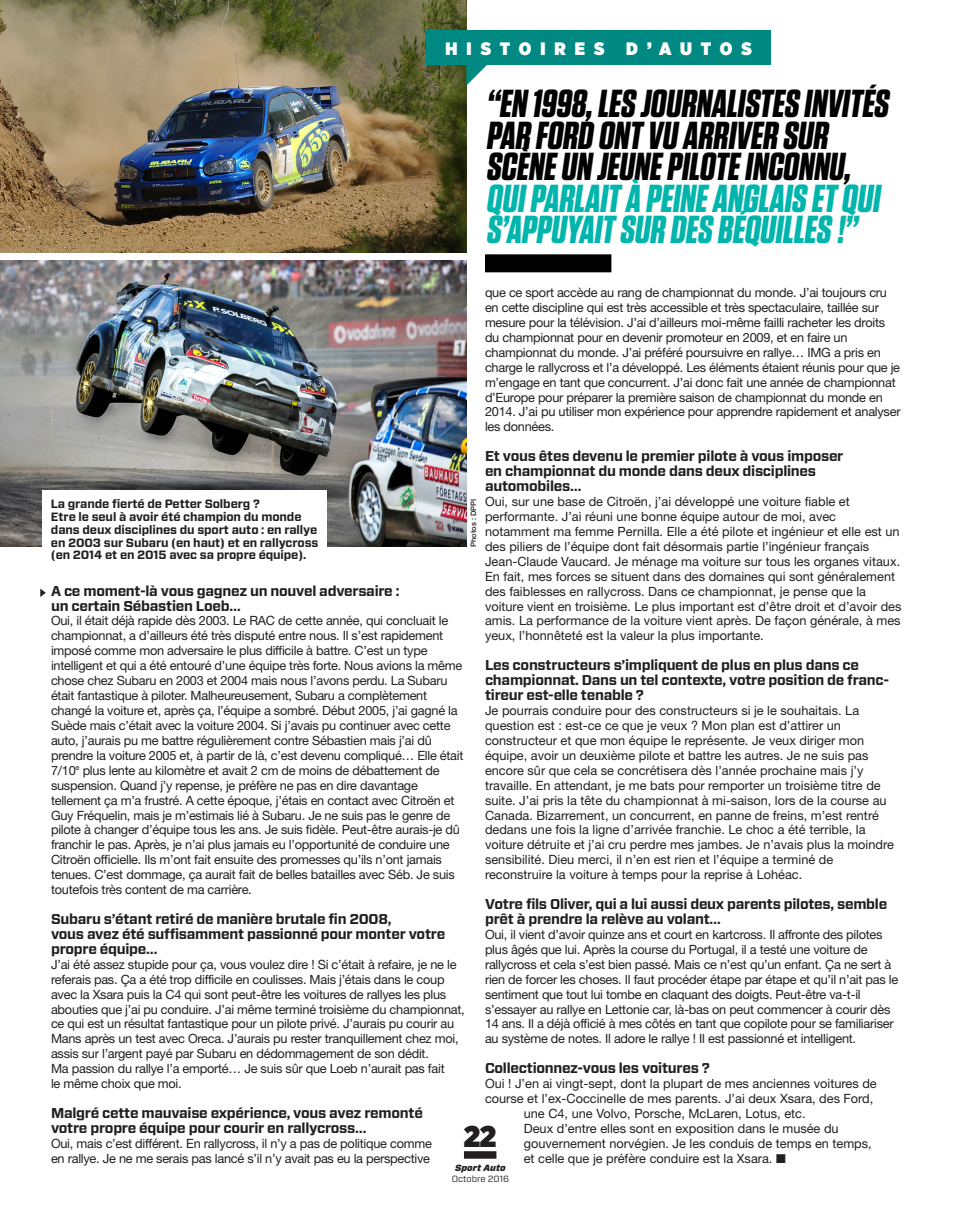
<style>
.page{position:relative;width:957px;height:1212px;background:#fff}
.page>*{position:absolute;margin:0;border:0;box-sizing:border-box;transform-origin:0 0}
.Citation_Histoires{font:700 39px/31.5px "Tungsten";color:#000}
.t1{font:900 30px "Gotham Narrow";color:#231f20}
.t2{font:900 18px "Gotham Narrow";letter-spacing:.5em;color:#fff}
.Questions_Histoires{font:700 14.25px/14.9px "Forza";letter-spacing:-.02em;color:#231f20}
.Texte_courant__Drape{font:12.75px/15px "Helvetica Neue LT Std";letter-spacing:-.02em;color:#231f20}
.Texte_courant__Drape-2{font:12.75px/14.9px "Helvetica Neue LT Std";color:#231f20}
.Legende{font:700 12px/12.8px "Forza";letter-spacing:-.01em;color:#231f20}
.t3{font:9px "Forza";color:#231f20}
.t4{font:italic 900 9px "Forza";color:#231f20}
.t5{font:500 7.5px "Helvetica Neue LT Std";color:#231f20}
.s1{color:#00b5ac}
</style>
<div class="page">
<img style="left:0;top:0;width:466px;height:252px">
<img style="left:0;top:260px;width:466px;height:287px">
<div style="left:485px;top:254px;width:126px;height:18px;background:#000"></div>
<svg style="left:466px;top:65px;width:21px;height:21px"></svg>
<div style="left:426px;top:31px;width:345px;height:34px;background:#008982"></div>
<svg style="left:40px;top:588px;width:6px;height:9px"></svg>
<div style="left:42px;top:490px;width:285px;height:79px;background:#fff"></div>
<div style="left:464px;top:1151px;width:32px;height:8px;background:#231f20"></div>
<p class="t2" style="left:445px;top:36px;width:308px">HISTOIRES D’AUTOS</p>
<p class="Citation_Histoires" style="left:486px;top:89px;width:409px">‘‘EN 1998,LES JOURNALISTES INVITÉS<br>PAR FORD ONT VU ARRIVER SUR<br>SCÈNE UN JEUNE PILOTE INCONNU,<br><span class="s1">QUIPARLAIT À PEINE ANGLAIS ET QUI<br>S’APPUYAIT SUR DES BÉQUILLES !’’</span></p>
<p class="Texte_courant__Drape" style="left:485px;top:285px;width:417px">que ce sport accède au rang de championnat du monde. J’ai toujours cru en cette discipline qui est très accessible et très spectaculaire, taillée sur mesure pour la télévision. J’ai d’ailleurs moi-même failli racheter les droits du championnat pour en devenir promoteur en 2009, et en faire un championnat du monde. J’ai préféré poursuivre en rallye… IMG a pris en charge le rallycross et l’a développé. Les éléments étaient réunis pour que je m’engage en tant que concurrent. J’ai donc fait une année de championnat d’Europe pour préparer la première saison de championnat du monde en 2014. J’ai pu utiliser mon expérience pour apprendre rapidement et analyser les données.</p>
<p class="Questions_Histoires" style="left:485px;top:449px;width:360px">Et vous êtes devenu le premier pilote à vous imposer en championnat du monde dans deux disciplines automobiles…</p>
<p class="Texte_courant__Drape-2" style="left:485px;top:494px;width:418px">Oui, sur une base de Citroën, j’ai développé une voiture fiable et performante. J’ai réuni une bonne équipe autour de moi, avec notamment ma femme Pernilla. Elle a été pilote et ingénieur et elle est un des piliers de l’équipe dont fait désormais partie l’ingénieur français Jean-Claude Vaucard. Je ménage ma voiture sur tous les organes vitaux.<br>En fait, mes forces se situent dans des domaines qui sont généralement des faiblesses en rallycross. Dans ce championnat, je pense que la voiture vient en troisième. Le plus important est d’être droit et d’avoir des amis. La performance de la voiture vient après. De façon générale, à mes yeux, l’honnêteté est la valeur la plus importante.</p>
<p class="Questions_Histoires" style="left:485px;top:658px;width:406px">Les constructeurs s’impliquent de plus en plus dans ce championnat. Dans un tel contexte, votre position de franc&shy;tireur est-elle tenable ?</p>
<p class="Texte_courant__Drape-2" style="left:485px;top:703px;width:410px">Je pourrais conduire pour des constructeurs si je le souhaitais. La question est : est-ce ce que je veux ? Mon plan est d’attirer un constructeur et que mon équipe le représente. Je veux diriger mon équipe, avoir un deuxième pilote et battre les autres. Je ne suis pas encore sûr que cela se concrétisera dès l’année prochaine mais j’y travaille. En attendant, je me bats pour remporter un troisième titre de suite. J’ai pris la tête du championnat à mi-saison, lors de la course au Canada. Bizarrement, un concurrent, en panne de freins, m’est rentré dedans une fois la ligne d’arrivée franchie. Le choc a été terrible, la voiture détruite et j’ai cru perdre mes jambes. Je n’avais plus la moindre sensibilité. Dieu merci, il n’en est rien et l’équipe a terminé de reconstruire la voiture à temps pour la reprise à Lohéac.</p>
<p class="Questions_Histoires" style="left:485px;top:897px;width:404px">Votre fils Oliver, qui a lui aussi deux parents pilotes, semble prêt à prendre la relève au volant…</p>
<p class="Texte_courant__Drape" style="left:485px;top:927px;width:415px">Oui, il vient d’avoir quinze ans et court en kartcross. Il affronte des pilotes plus âgés que lui. Après la course du Portugal, il a testé une voiture de rallycross et cela s’est bien passé. Mais ce n’est qu’un enfant. Ça ne sert à rien de forcer les choses. Il faut procéder étape par étape et qu’il n’ait pas le sentiment que tout lui tombe en claquant des doigts. Peut-être va-t-il s’essayer au rallye en Lettonie car, là-bas on peut commencer à courir dès 14 ans. Il a déjà officié à mes côtés en tant que copilote pour se familiariser au système de notes. Il adore le rallye ! Il est passionné et intelligent.</p>
<p class="Questions_Histoires" style="left:485px;top:1061px;width:226px">Collectionnez-vous les voitures ?</p>
<p class="Texte_courant__Drape-2" style="left:485px;top:1076px;width:393px">Oui ! J’en ai vingt-sept, dont la plupart de mes anciennes voitures de</p>
<p class="Texte_courant__Drape-2" style="left:485px;top:1091px;width:390px">course et l’ex-Coccinelle de mes parents. J’ai deux Xsara, des Ford,</p>
<p class="Texte_courant__Drape-2" style="left:524px;top:1106px;width:283px">une C4, une Volvo, Porsche, McLaren, Lotus, etc.</p>
<p class="Texte_courant__Drape-2" style="left:524px;top:1121px;width:316px">Deux d’entre elles sont en exposition dans le musée du</p>
<p class="Texte_courant__Drape-2" style="left:524px;top:1136px;width:349px">gouvernement norvégien. Je les conduis de temps en temps,</p>
<p class="Texte_courant__Drape-2" style="left:524px;top:1151px;width:263px">et celle que je préfère conduire est la Xsara. ■</p>
<p class="Legende" style="left:51px;top:498px;width:210px">La grande fierté de Petter Solberg ?</p>
<p class="Legende" style="left:51px;top:511px;width:269px">Etre le seul à avoir été champion du monde dans deux disciplines du sport auto : en rallye en 2003 sur Subaru (en haut) et en rallycross</p>
<p class="Legende" style="left:51px;top:549px;width:257px">(en 2014 et en 2015 avec sa propre équipe).</p>
<p class="t5" style="left:469px;top:547px;width:50px;rotate:-90deg">Photos : DPPI</p>
<p class="Questions_Histoires" style="left:51px;top:583px;width:350px">A ce moment-là vous gagnez un nouvel adversaire : un certain Sébastien Loeb…</p>
<p class="Texte_courant__Drape" style="left:51px;top:613px;width:414px">Oui, il était déjà rapide dès 2003. Le RAC de cette année, qui concluait le championnat, a d’ailleurs été très disputé entre nous. Il s’est rapidement imposé comme mon adversaire le plus difficile à battre. C’est un type intelligent et qui a été entouré d’une équipe très forte. Nous avions la même chose chez Subaru en 2003 et 2004 mais nous l’avons perdu. La Subaru était fantastique à piloter. Malheureusement, Subaru a complètement changé la voiture et, après ça, l’équipe a sombré. Début 2005, j’ai gagné la Suède mais c’était avec la voiture 2004. Si j’avais pu continuer avec cette auto, j’aurais pu me battre régulièrement contre Sébastien mais j’ai dû prendre la voiture 2005 et, à partir de là, c’est devenu compliqué… Elle était 7/10<sup>e</sup> plus lente au kilomètre et avait 2 cm de moins de débattement de suspension. Quand j’y repense, je préfère ne pas en dire davantage tellement ça m’a frustré. A cette époque, j’étais en contact avec Citroën et Guy Fréquelin, mais je m’estimais lié à Subaru. Je ne suis pas le genre de pilote à changer d’équipe tous les ans. Je suis fidèle. Peut-être aurais-je dû franchir le pas. Après, je n’ai plus jamais eu l’opportunité de conduire une Citroën officielle. Ils m’ont fait ensuite des promesses qu’ils n’ont jamais tenues. C’est dommage, ça aurait fait de belles batailles avec Séb. Je suis toutefois très content de ma carrière.</p>
<p class="Questions_Histoires" style="left:51px;top:912px;width:396px">Subaru s’étant retiré de manière brutale fin 2008,<br>vous avez été suffisamment passionné pour monter votre propre équipe…</p>
<p class="Texte_courant__Drape" style="left:51px;top:956px;width:415px">J’ai été assez stupide pour ça, vous voulez dire ! Si c’était à refaire, je ne le referais pas. Ça a été trop difficile en coulisses. Mais j’étais dans le coup avec la Xsara puis la C4 qui sont peut-être les voitures de rallyes les plus abouties que j’ai pu conduire. J’ai même terminé troisième du championnat, ce qui est un résultat fantastique pour un pilote privé. J’aurais pu courir au Mans après un test avec Oreca. J’aurais pu rester tranquillement chez moi, assis sur l’argent payé par Subaru en dédommagement de son dédit.<br>Ma passion du rallye l’a emporté… Je suis sûr que Loeb n’aurait pas fait<br>le même choix que moi.</p>
<p class="Questions_Histoires" style="left:51px;top:1106px;width:373px">Malgré cette mauvaise expérience, vous avez remonté votre propre équipe pour courir en rallycross…</p>
<p class="Texte_courant__Drape" style="left:51px;top:1136px;width:382px">Oui, mais c’est différent. En rallycross, il n’y a pas de politique comme en rallye. Je ne me serais pas lancé s’il n’y avait pas eu la perspective</p>
<p class="t1" style="left:464px;top:1116px;width:34px">22</p>
<p class="t4" style="left:455px;top:1162px;width:52px">Sport Auto</p>
<p class="t3" style="left:452px;top:1172px;width:59px">Octobre 2016</p>
</div>
